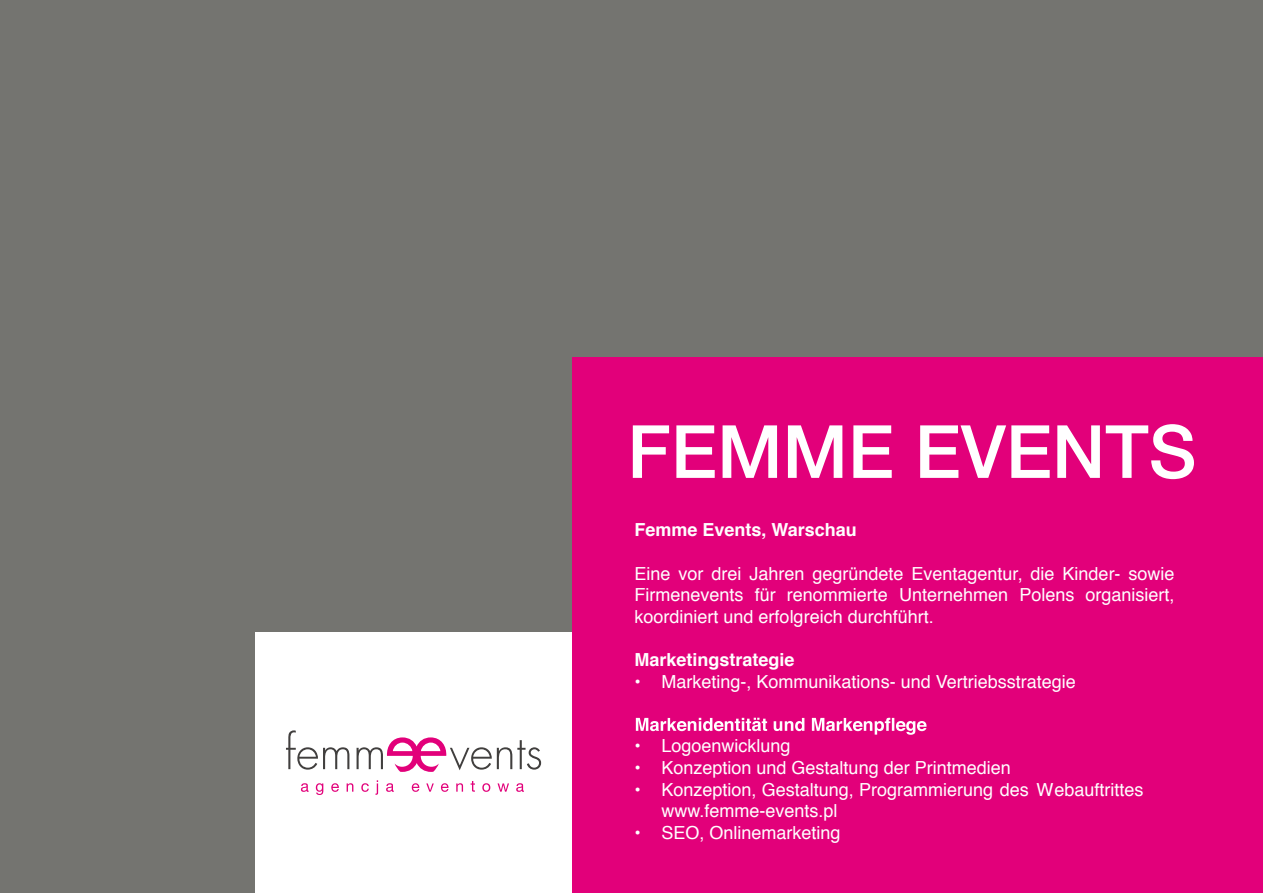
<style>
.page{position:relative;width:1263px;height:893px;background:#747470}
.page>*{position:absolute;margin:0;border:0;box-sizing:border-box;transform-origin:0 0}
.t1{font:500 73.5px "Helvetica Neue";color:#fff}
.t2{font:18px/21.6px "Helvetica";color:#fff;text-align:justify}
.t3{font:700 18px "Helvetica";color:#fff}
</style>
<div class="page">
<div style="left:572px;top:357px;width:691px;height:536px;background:#e2007a"></div>
<div style="left:255px;top:632px;width:317px;height:261px;background:#fff"></div>
<svg style="left:286px;top:730px;width:63px;height:40px"></svg>
<svg style="left:357px;top:737px;width:184px;height:35px"></svg>
<svg style="left:301px;top:783px;width:8px;height:9px"></svg>
<svg style="left:316px;top:783px;width:7px;height:12px"></svg>
<svg style="left:331px;top:783px;width:8px;height:9px"></svg>
<svg style="left:347px;top:783px;width:6px;height:9px"></svg>
<svg style="left:361px;top:783px;width:8px;height:9px"></svg>
<svg style="left:375px;top:780px;width:3px;height:15px"></svg>
<svg style="left:386px;top:783px;width:8px;height:9px"></svg>
<svg style="left:412px;top:783px;width:7px;height:9px"></svg>
<svg style="left:426px;top:783px;width:8px;height:9px"></svg>
<svg style="left:441px;top:783px;width:7px;height:9px"></svg>
<svg style="left:456px;top:783px;width:7px;height:9px"></svg>
<svg style="left:471px;top:781px;width:4px;height:11px"></svg>
<svg style="left:482px;top:783px;width:8px;height:9px"></svg>
<svg style="left:497px;top:783px;width:12px;height:9px"></svg>
<svg style="left:516px;top:783px;width:8px;height:9px"></svg>
<svg style="left:636px;top:718px;width:290px;height:17px"></svg>
<h1 class="t1" style="left:627px;top:393px;width:571px">FEMME EVENTS</h1>
<p class="t3" style="left:634px;top:516px;width:224px">Femme Events, Warschau</p>
<p class="t2" style="left:634px;top:563px;width:542px">Eine vor drei Jahren gegründete Eventagentur, die Kinder- sowie Firmenevents für renommierte Unternehmen Polens organisiert, koordiniert und erfolgreich durchführt.</p>
<p class="t3" style="left:634px;top:645px;width:162px">Marketingstrategie</p>
<p class="t2" style="left:634px;top:671px;width:443px">• Marketing-, Kommunikations- und Vertriebsstrategie</p>
<p class="t2" style="left:634px;top:736px;width:158px">• Logoenwicklung</p>
<p class="t2" style="left:634px;top:757px;width:378px">• Konzeption und Gestaltung der Printmedien</p>
<p class="t2" style="left:661px;top:779px;width:484px;text-indent:-27px">• Konzeption, Gestaltung, Programmierung des Webauftrittes www.femme-events.pl</p>
<p class="t2" style="left:634px;top:822px;width:208px">• SEO, Onlinemarketing</p>
</div>
